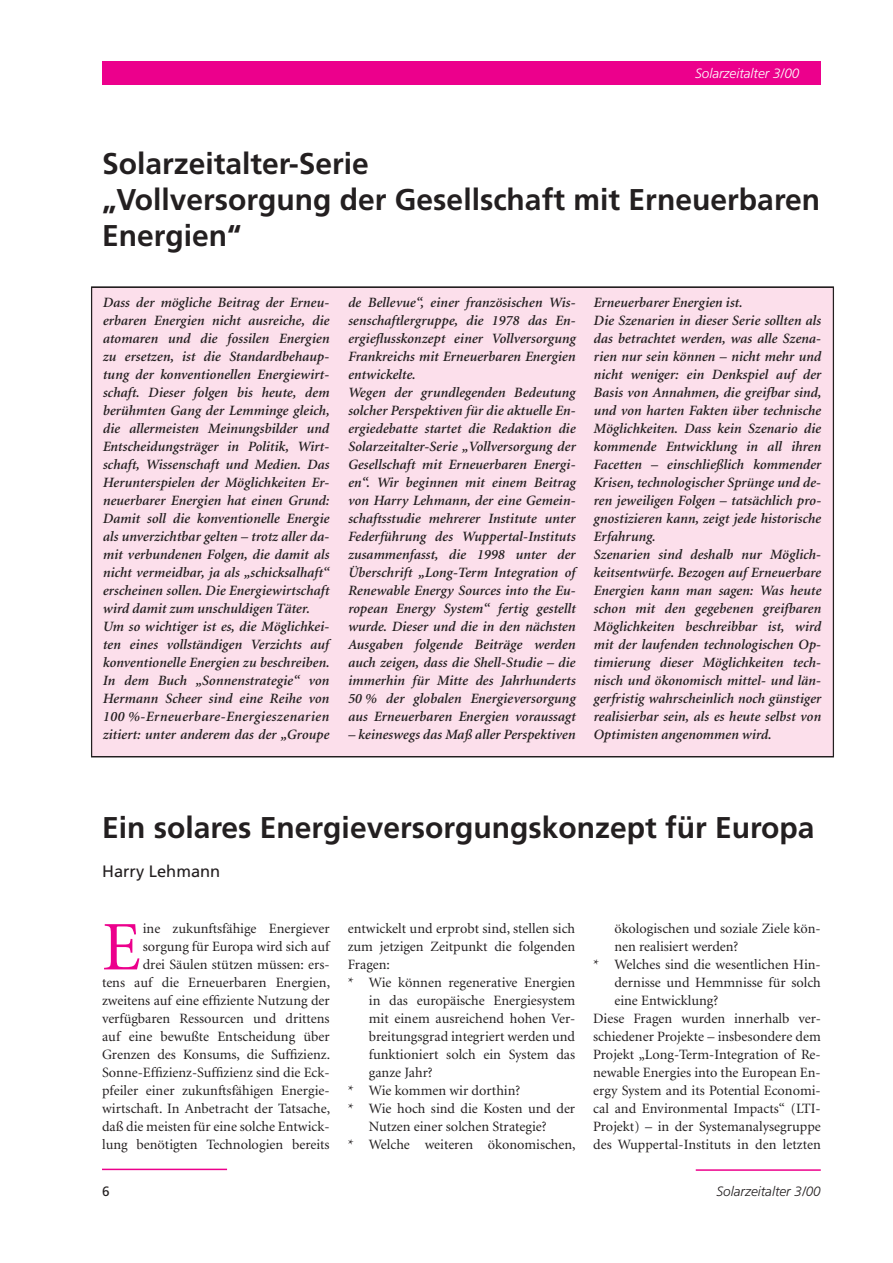
<style>
.page{position:relative;width:893px;height:1263px;background:#fff}
.page>*{position:absolute;margin:0;border:0;box-sizing:border-box;transform-origin:0 0}
.t1{font:69.6px "Minion";color:#ec008c}
.t2{font:700 30px/36px "Frutiger";color:#231f20}
.t3{font:16.5px "Frutiger";color:#231f20}
.t4{font:italic 600 14.25px/18px "Minion";color:#231f20}
.t5{font:14.25px/18px "Minion";color:#231f20;text-align:right}
.t6{font:italic 300 13.5px "Frutiger";color:#231f20}
.t7{font:italic 300 13.5px "Frutiger";color:#fff}
.t8{font:13.5px "Frutiger";color:#231f20}
</style>
<div class="page">
<div style="left:102px;top:62px;width:719px;height:23px;background:#ec008c"></div>
<hr style="left:696px;top:1169px;width:125px;height:2px;background:#ec008c">
<hr style="left:102px;top:1169px;width:125px;height:1px;background:#ec008c">
<div style="left:91px;top:287px;width:742px;height:470px;background:#fcdfeb"></div>
<p class="t7" style="left:695px;top:68px;width:106px">Solarzeitalter 3/00</p>
<h2 class="t2" style="left:102px;top:148px;width:719px">Solarzeitalter-Serie<br>„Vollversorgung der Gesellschaft mit Erneuerbaren<br>Energien“</h2>
<p class="t4" style="left:102px;top:295px;width:228px">Dass der mögliche Beitrag der Erneu&shy;erbaren Energien nicht ausreiche, die atomaren und die fossilen Energien zu ersetzen, ist die Standardbehaup&shy;tung der konventionellen Energiewirt&shy;schaft. Dieser folgen bis heute, dem berühmten Gang der Lemminge gleich, die allermeisten Meinungsbilder und Entscheidungsträger in Politik, Wirt&shy;schaft, Wissenschaft und Medien. Das Herunterspielen der Möglichkeiten Er&shy;neuerbarer Energien hat einen Grund:<br>Damit soll die konventionelle Energie als unverzichtbar gelten – trotz aller da&shy;mit verbundenen Folgen, die damit als nicht vermeidbar, ja als „schicksalhaft“ erscheinen sollen. Die Energiewirtschaft wird damit zum unschuldigen Täter.<br>Um so wichtiger ist es, die Möglichkei&shy;ten eines vollständigen Verzichts auf konventionelle Energien zu beschreiben.<br>In dem Buch „Sonnenstrategie“ von Hermann Scheer sind eine Reihe von 100 %-Erneuerbare-Energieszenarien zitiert: unter anderem das der „Groupe</p>
<p class="t4" style="left:348px;top:295px;width:229px">de Bellevue“, einer französischen Wis&shy;senschaftlergruppe, die 1978 das En&shy;ergieflusskonzept einer Vollversorgung Frankreichs mit Erneuerbaren Energien entwickelte.<br>Wegen der grundlegenden Bedeutung solcher Perspektiven für die aktuelle En&shy;ergiedebatte startet die Redaktion die Solarzeitalter-Serie „Vollversorgung der Gesellschaft mit Erneuerbaren Energi&shy;en“. Wir beginnen mit einem Beitrag von Harry Lehmann, der eine Gemein&shy;schaftsstudie mehrerer Institute unter Federführung des Wuppertal-Instituts zusammenfasst, die 1998 unter der Überschrift „Long-Term Integration of Renewable Energy Sources into the Eu&shy;ropean Energy System“ fertig gestellt wurde. Dieser und die in den nächsten Ausgaben folgende Beiträge werden auch zeigen, dass die Shell-Studie – die immerhin für Mitte des Jahrhunderts 50 % der globalen Energieversorgung aus Erneuerbaren Energien voraussagt</p>
<p class="t4" style="left:348px;top:727px;width:229px">– keineswegs das Maß aller Perspektiven</p>
<p class="t4" style="left:593px;top:295px;width:229px">Erneuerbarer Energien ist.<br>Die Szenarien in dieser Serie sollten als das betrachtet werden, was alle Szena&shy;rien nur sein können – nicht mehr und nicht weniger: ein Denkspiel auf der Basis von Annahmen, die greifbar sind, und von harten Fakten über technische Möglichkeiten. Dass kein Szenario die kommende Entwicklung in all ihren Facetten – einschließlich kommender Krisen, technologischer Sprünge und de&shy;ren jeweiligen Folgen – tatsächlich pro&shy;gnostizieren kann, zeigt jede historische Erfahrung.<br>Szenarien sind deshalb nur Möglich&shy;keitsentwürfe. Bezogen auf Erneuerbare Energien kann man sagen: Was heute schon mit den gegebenen greifbaren Möglichkeiten beschreibbar ist, wird mit der laufenden technologischen Op&shy;timierung dieser Möglichkeiten tech&shy;nisch und ökonomisch mittel- und län&shy;gerfristig wahrscheinlich noch günstiger realisierbar sein, als es heute selbst von Optimisten angenommen wird.</p>
<h2 class="t2" style="left:102px;top:812px;width:714px">Ein solares Energieversorgungskonzept für Europa</h2>
<p class="t3" style="left:102px;top:865px;width:120px">Harry Lehmann</p>
<p class="t5" style="left:102px;top:921px;width:230px">ine zukunftsfähige Energiever sorgung für Europa wird sich auf<br>drei Säulen stützen müssen: ers-<br>tens auf die Erneuerbaren Energien, zweitens auf eine effiziente Nutzung der verfügbaren Ressourcen und drittens auf eine bewußte Entscheidung über Grenzen des Konsums, die Suffizienz.<br>Sonne-Effizienz-Suffizienz sind die Eck&shy;pfeiler einer zukunftsfähigen Energie&shy;wirtschaft. In Anbetracht der Tatsache, daß die meisten für eine solche Entwick&shy;lung benötigten Technologien bereits</p>
<p class="t5" style="left:348px;top:921px;width:229px">entwickelt und erprobt sind, stellen sich</p>
<h1 class="t1" style="left:102px;top:920px;width:40px">E</h1>
<p class="t5" style="left:348px;top:939px;width:229px">zum jetzigen Zeitpunkt die folgenden</p>
<p class="t5" style="left:348px;top:957px;width:44px">Fragen:</p>
<p class="t5" style="left:348px;top:975px;width:229px">* Wie können regenerative Energien</p>
<p class="t5" style="left:369px;top:993px;width:208px">in das europäische Energiesystem</p>
<p class="t5" style="left:369px;top:1011px;width:208px">mit einem ausreichend hohen Ver-</p>
<p class="t5" style="left:369px;top:1029px;width:208px">breitungsgrad integriert werden und</p>
<p class="t5" style="left:369px;top:1047px;width:208px">funktioniert solch ein System das</p>
<p class="t5" style="left:369px;top:1065px;width:65px">ganze Jahr?</p>
<p class="t5" style="left:348px;top:1083px;width:174px">* Wie kommen wir dorthin?</p>
<p class="t5" style="left:348px;top:1101px;width:229px">* Wie hoch sind die Kosten und der</p>
<p class="t5" style="left:369px;top:1119px;width:179px">Nutzen einer solchen Strategie?</p>
<p class="t5" style="left:348px;top:1137px;width:229px">* Welche weiteren ökonomischen,</p>
<p class="t5" style="left:614px;top:921px;width:208px">ökologischen und soziale Ziele kön-</p>
<p class="t5" style="left:614px;top:939px;width:126px">nen realisiert werden?</p>
<p class="t5" style="left:593px;top:957px;width:229px">* Welches sind die wesentlichen Hin-</p>
<p class="t5" style="left:614px;top:975px;width:208px">dernisse und Hemmnisse für solch</p>
<p class="t5" style="left:614px;top:993px;width:105px">eine Entwicklung?</p>
<p class="t5" style="left:593px;top:1011px;width:229px">Diese Fragen wurden innerhalb ver-</p>
<p class="t5" style="left:593px;top:1029px;width:229px">schiedener Projekte – insbesondere dem</p>
<p class="t5" style="left:593px;top:1047px;width:229px">Projekt „Long-Term-Integration of Re-</p>
<p class="t5" style="left:593px;top:1065px;width:229px">newable Energies into the European En-</p>
<p class="t5" style="left:593px;top:1083px;width:229px">ergy System and its Potential Economi-</p>
<p class="t5" style="left:593px;top:1101px;width:229px">cal and Environmental Impacts“ (LTI-</p>
<p class="t5" style="left:593px;top:1119px;width:229px">Projekt) – in der Systemanalysegruppe</p>
<p class="t5" style="left:593px;top:1137px;width:229px">des Wuppertal-Instituts in den letzten</p>
<p class="t8" style="left:102px;top:1186px;width:9px">6</p>
<p class="t6" style="left:716px;top:1186px;width:106px">Solarzeitalter 3/00</p>
</div>
